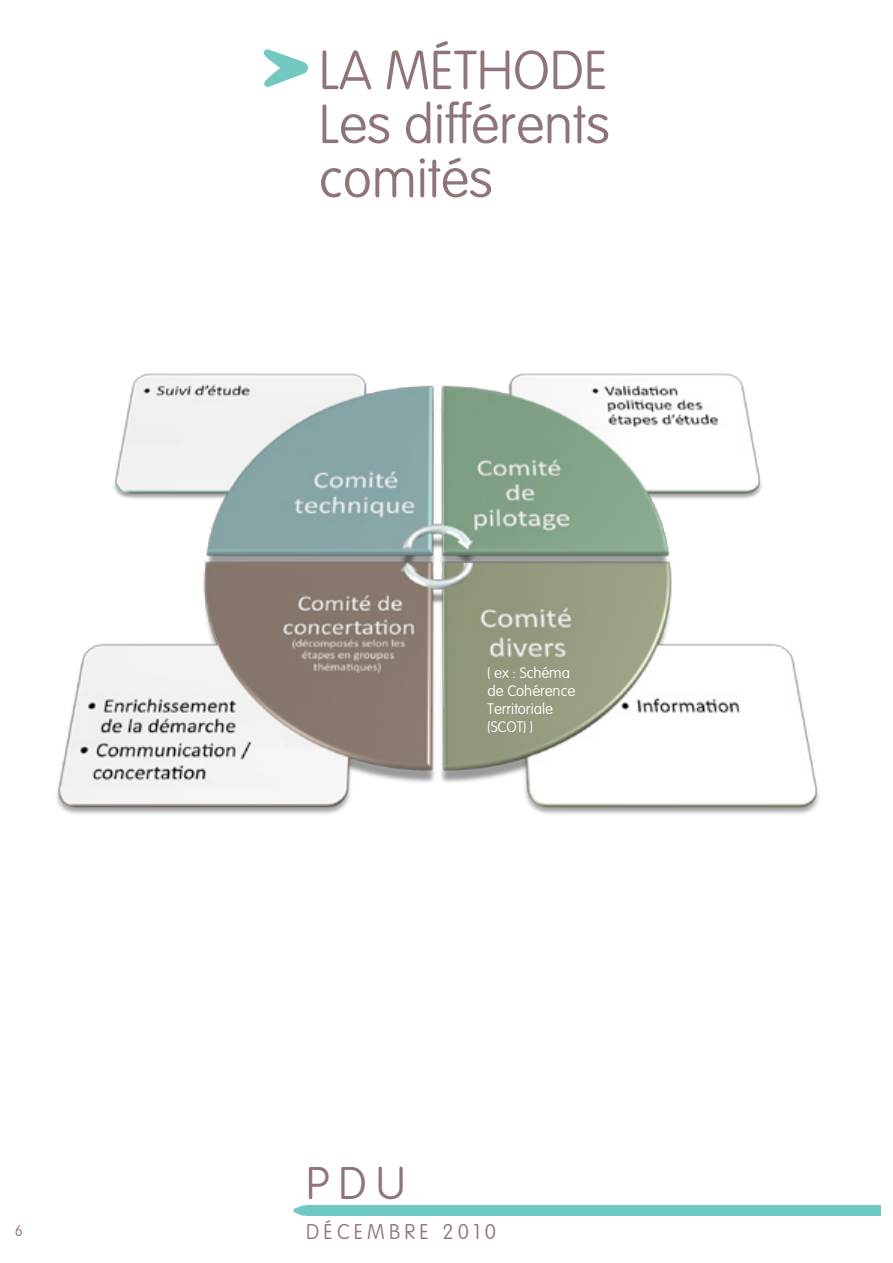
<style>
.page{position:relative;width:893px;height:1263px;background:#fff}
.page>*{position:absolute;margin:0;border:0;box-sizing:border-box;transform-origin:0 0}
.t1{font:100 54px/54px "VAG Rounded";color:#8f7577;text-align:justify}
.t2{font:100 45px "VAG Rounded";color:#8f7577}
.t3{font:100 21px "VAG Rounded";letter-spacing:.2em;color:#8f7577}
.t4{font:100 15px/18px "VAG Rounded";color:#fff}
.t5{font:100 15px "VAG Rounded";color:#8f7577}
</style>
<div class="page">
<img style="left:56px;top:373px;width:763px;height:441px">
<svg style="left:263px;top:49px;width:45px;height:38px"></svg>
<div style="left:306px;top:1205px;width:574px;height:10px;background:#70c9c2"></div>
<svg style="left:293px;top:1205px;width:137px;height:11px"></svg>
<p class="t5" style="left:15px;top:1222px;width:10px">6</p>
<h1 class="t1" style="left:319px;top:43px;width:292px">LA MÉTHODE Les différents comités</h1>
<p class="t4" style="left:488px;top:664px;width:89px">( ex : Schéma de Cohérence<br>Territoriale (SCOT) )</p>
<h2 class="t2" style="left:306px;top:1157px;width:101px">PDU</h2>
<h3 class="t3" style="left:306px;top:1219px;width:191px">DÉCEMBRE 2010</h3>
</div>
